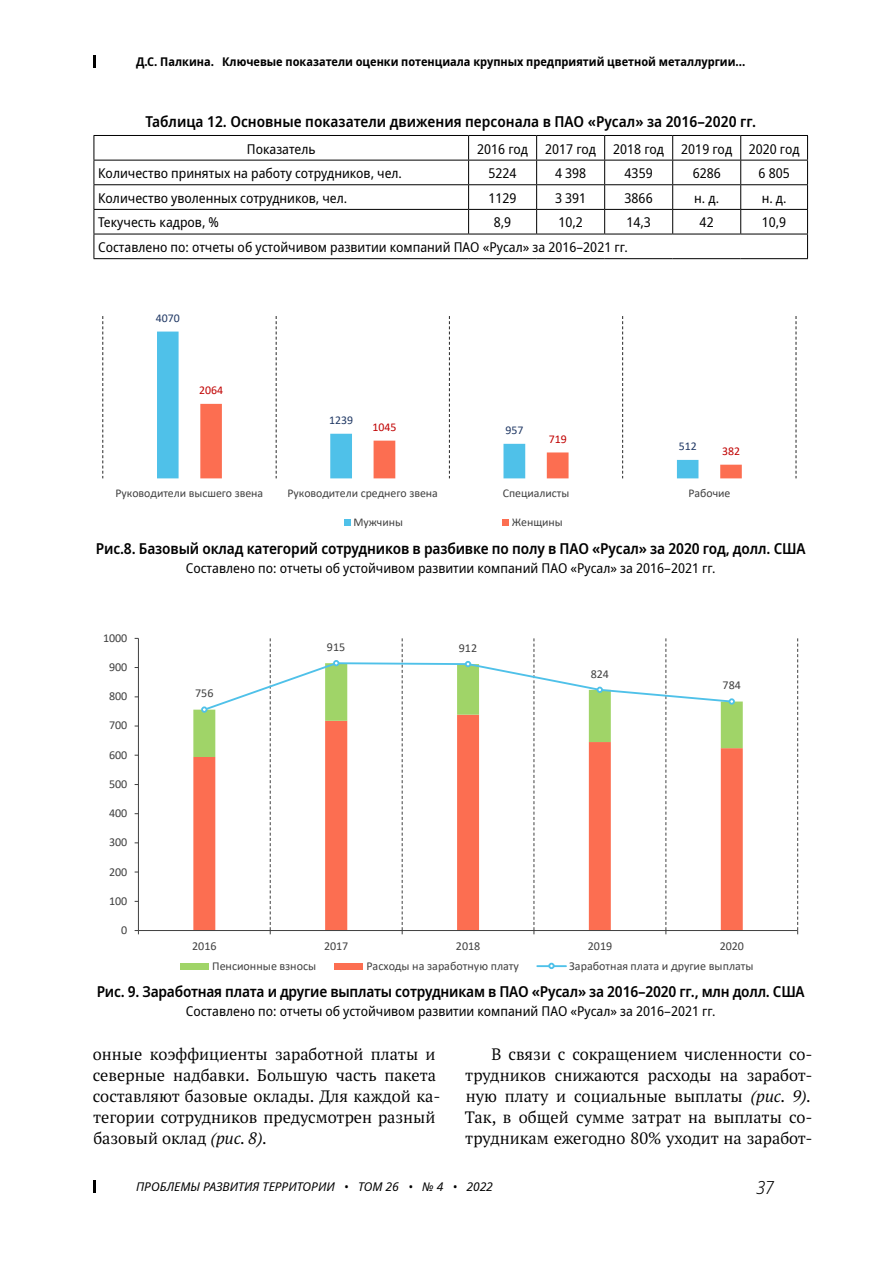
<style>
.page{position:relative;width:893px;height:1263px;background:#fff}
.page>*{position:absolute;margin:0;border:0;box-sizing:border-box;transform-origin:0 0}
.t1{font:italic 300 semi-condensed 18px "Noto Sans";color:#000}
.t2{font:16.5px/21px "PT Serif Pro";color:#000}
.t3{font:600 semi-condensed 15px "Noto Sans";letter-spacing:-.01em;color:#000}
.t4{font:semi-condensed 13.5px "Noto Sans";color:#000}
.t5{font:12.15px "Calibri";color:#404040}
.t6{font:12px "Calibri";color:#404040}
.t7{font:700 semi-condensed 12px "Noto Sans";color:#000}
.t8{font:italic 12px "Noto Sans";color:#000}
.t9{font:11.85px "Calibri";letter-spacing:-.005em;color:#404040}
.t10{font:11.85px "Calibri";color:#203864}
.t11{font:11.85px "Calibri";color:#c00000}
.s1{font-style:italic}
</style>
<div class="page">
<svg style="left:94px;top:1180px;width:2px;height:13px"></svg>
<svg style="left:94px;top:55px;width:2px;height:13px"></svg>
<hr style="left:94px;top:160px;width:375px;height:1px;background:#000">
<hr style="left:469px;top:160px;width:68px;height:1px;background:#000">
<hr style="left:537px;top:160px;width:68px;height:1px;background:#000">
<hr style="left:605px;top:160px;width:68px;height:1px;background:#000">
<hr style="left:673px;top:160px;width:68px;height:1px;background:#000">
<hr style="left:741px;top:160px;width:67px;height:1px;background:#000">
<hr style="left:94px;top:184px;width:375px;height:1px;background:#000">
<hr style="left:469px;top:184px;width:68px;height:1px;background:#000">
<hr style="left:537px;top:184px;width:68px;height:1px;background:#000">
<hr style="left:605px;top:184px;width:68px;height:1px;background:#000">
<hr style="left:673px;top:184px;width:68px;height:1px;background:#000">
<hr style="left:741px;top:184px;width:67px;height:1px;background:#000">
<hr style="left:94px;top:209px;width:375px;height:1px;background:#000">
<hr style="left:469px;top:209px;width:68px;height:1px;background:#000">
<svg style="left:468px;top:136px;width:1px;height:98px"></svg>
<hr style="left:537px;top:209px;width:68px;height:1px;background:#000">
<svg style="left:536px;top:136px;width:1px;height:98px"></svg>
<hr style="left:605px;top:209px;width:68px;height:1px;background:#000">
<svg style="left:604px;top:136px;width:1px;height:98px"></svg>
<hr style="left:673px;top:209px;width:68px;height:1px;background:#000">
<svg style="left:672px;top:136px;width:1px;height:98px"></svg>
<hr style="left:741px;top:209px;width:67px;height:1px;background:#000">
<svg style="left:740px;top:136px;width:1px;height:98px"></svg>
<hr style="left:94px;top:234px;width:375px;height:1px;background:#000">
<hr style="left:469px;top:234px;width:68px;height:1px;background:#000">
<hr style="left:537px;top:234px;width:68px;height:1px;background:#000">
<hr style="left:605px;top:234px;width:68px;height:1px;background:#000">
<hr style="left:673px;top:234px;width:68px;height:1px;background:#000">
<hr style="left:741px;top:234px;width:67px;height:1px;background:#000">
<hr style="left:94px;top:135px;width:375px;height:1px;background:#000">
<hr style="left:469px;top:135px;width:68px;height:1px;background:#000">
<hr style="left:537px;top:135px;width:68px;height:1px;background:#000">
<hr style="left:605px;top:135px;width:68px;height:1px;background:#000">
<hr style="left:673px;top:135px;width:68px;height:1px;background:#000">
<hr style="left:741px;top:135px;width:67px;height:1px;background:#000">
<svg style="left:94px;top:136px;width:1px;height:122px"></svg>
<svg style="left:807px;top:136px;width:1px;height:122px"></svg>
<hr style="left:94px;top:258px;width:375px;height:1px;background:#000">
<hr style="left:469px;top:258px;width:68px;height:1px;background:#000">
<hr style="left:537px;top:258px;width:68px;height:1px;background:#000">
<hr style="left:605px;top:258px;width:68px;height:1px;background:#000">
<hr style="left:673px;top:258px;width:68px;height:1px;background:#000">
<hr style="left:741px;top:258px;width:67px;height:1px;background:#000">
<svg style="left:102px;top:316px;width:1px;height:162px"></svg>
<svg style="left:796px;top:316px;width:1px;height:162px"></svg>
<div style="left:157px;top:332px;width:22px;height:146px;background:#4fc1e9"></div>
<svg style="left:200px;top:316px;width:542px;height:162px"></svg>
<div style="left:344px;top:519px;width:7px;height:6px;background:#4fc1e9"></div>
<div style="left:502px;top:519px;width:7px;height:6px;background:#fc6e51"></div>
<svg style="left:193px;top:757px;width:550px;height:173px;background:#fc7256"></svg>
<svg style="left:193px;top:699px;width:550px;height:58px"></svg>
<hr style="left:138px;top:638px;width:1px;height:292px;background:#404040">
<hr style="left:138px;top:930px;width:660px;height:1px;background:#404040">
<svg style="left:797px;top:638px;width:1px;height:296px"></svg>
<div style="left:201px;top:706px;width:6px;height:7px;border:2px solid #4fc1e9;border-radius:50%"></div>
<svg style="left:202px;top:638px;width:532px;height:296px"></svg>
<div style="left:729px;top:698px;width:6px;height:7px;border:2px solid #4fc1e9;border-radius:50%"></div>
<div style="left:180px;top:963px;width:29px;height:6px;background:#a0d468"></div>
<div style="left:334px;top:963px;width:29px;height:6px;background:#fc6e51"></div>
<hr style="left:537px;top:965px;width:29px;height:2px;background:#4fc1e9">
<div style="left:548px;top:963px;width:7px;height:6px;border:2px solid #4fc1e9;border-radius:50%"></div>
<p class="t7" style="left:136px;top:53px;width:611px">Д.С. Палкина. Ключевые показатели оценки потенциала крупных предприятий цветной металлургии...</p>
<p class="t3" style="left:145px;top:111px;width:612px">Таблица 12. Основные показатели движения персонала в ПАО «Русал» за 2016–2020 гг.</p>
<p class="t4" style="left:247px;top:139px;width:70px">Показатель</p>
<p class="t4" style="left:477px;top:139px;width:52px">2016 год</p>
<p class="t4" style="left:545px;top:139px;width:52px">2017 год</p>
<p class="t4" style="left:613px;top:139px;width:52px">2018 год</p>
<p class="t4" style="left:681px;top:139px;width:120px">2019 год 2020 год</p>
<p class="t4" style="left:98px;top:164px;width:305px">Количество принятых на работу сотрудников, чел.</p>
<p class="t4" style="left:489px;top:164px;width:30px">5224</p>
<p class="t4" style="left:555px;top:164px;width:33px">4 398</p>
<p class="t4" style="left:625px;top:164px;width:30px">4359</p>
<p class="t4" style="left:693px;top:164px;width:30px">6286</p>
<p class="t4" style="left:758px;top:164px;width:33px">6 805</p>
<p class="t4" style="left:98px;top:188px;width:251px">Количество уволенных сотрудников, чел.</p>
<p class="t4" style="left:488px;top:188px;width:30px">1129</p>
<p class="t4" style="left:555px;top:188px;width:33px">3 391</p>
<p class="t4" style="left:625px;top:188px;width:30px">3866</p>
<p class="t4" style="left:694px;top:188px;width:26px">н. д.</p>
<p class="t4" style="left:762px;top:188px;width:26px">н. д.</p>
<p class="t4" style="left:98px;top:213px;width:122px">Текучесть кадров, %</p>
<p class="t4" style="left:494px;top:213px;width:19px">8,9</p>
<p class="t4" style="left:558px;top:213px;width:26px">10,2</p>
<p class="t4" style="left:626px;top:213px;width:26px">14,3</p>
<p class="t4" style="left:700px;top:213px;width:16px">42</p>
<p class="t4" style="left:762px;top:213px;width:26px">10,9</p>
<p class="t4" style="left:98px;top:238px;width:531px">Составлено по: отчеты об устойчивом развитии компаний ПАО «Русал» за 2016–2021 гг.</p>
<p class="t10" style="left:156px;top:309px;width:26px">4070</p>
<p class="t11" style="left:199px;top:382px;width:26px">2064</p>
<p class="t10" style="left:329px;top:412px;width:26px">1239</p>
<p class="t11" style="left:372px;top:419px;width:26px">1045</p>
<p class="t10" style="left:505px;top:422px;width:20px">957</p>
<p class="t11" style="left:549px;top:430px;width:20px">719</p>
<p class="t10" style="left:679px;top:438px;width:20px">512</p>
<p class="t11" style="left:722px;top:443px;width:20px">382</p>
<p class="t9" style="left:115px;top:485px;width:149px">Руководители высшего звена</p>
<p class="t9" style="left:287px;top:485px;width:152px">Руководители среднего звена</p>
<p class="t9" style="left:503px;top:485px;width:68px">Специалисты</p>
<p class="t9" style="left:688px;top:485px;width:44px">Рабочие</p>
<p class="t9" style="left:353px;top:513px;width:51px">Мужчины</p>
<p class="t9" style="left:512px;top:513px;width:53px">Женщины</p>
<p class="t3" style="left:96px;top:538px;width:711px">Рис.8. Базовый оклад категорий сотрудников в разбивке по полу в ПАО «Русал» за 2020 год, долл. США</p>
<p class="t4" style="left:186px;top:559px;width:531px">Составлено по: отчеты об устойчивом развитии компаний ПАО «Русал» за 2016–2021 гг.</p>
<p class="t6" style="left:103px;top:629px;width:26px">1000</p>
<p class="t6" style="left:109px;top:659px;width:20px">900</p>
<p class="t6" style="left:109px;top:688px;width:20px">800</p>
<p class="t6" style="left:109px;top:717px;width:20px">700</p>
<p class="t6" style="left:109px;top:746px;width:20px">600</p>
<p class="t5" style="left:109px;top:775px;width:20px">500</p>
<p class="t6" style="left:109px;top:805px;width:20px">400</p>
<p class="t6" style="left:109px;top:834px;width:20px">300</p>
<p class="t6" style="left:109px;top:863px;width:20px">200</p>
<p class="t6" style="left:109px;top:892px;width:20px">100</p>
<p class="t6" style="left:121px;top:922px;width:8px">0</p>
<p class="t6" style="left:195px;top:685px;width:20px">756</p>
<p class="t6" style="left:327px;top:639px;width:20px">915</p>
<p class="t6" style="left:459px;top:639px;width:20px">912</p>
<p class="t6" style="left:591px;top:665px;width:20px">824</p>
<p class="t6" style="left:723px;top:677px;width:20px">784</p>
<p class="t6" style="left:192px;top:937px;width:26px">2016</p>
<p class="t6" style="left:324px;top:937px;width:26px">2017</p>
<p class="t6" style="left:456px;top:937px;width:26px">2018</p>
<p class="t6" style="left:588px;top:937px;width:26px">2019</p>
<p class="t6" style="left:720px;top:937px;width:26px">2020</p>
<p class="t6" style="left:212px;top:957px;width:105px">Пенсионные взносы</p>
<p class="t6" style="left:366px;top:957px;width:154px">Расходы на заработную плату</p>
<p class="t6" style="left:569px;top:957px;width:186px">Заработная плата и другие выплаты</p>
<p class="t3" style="left:97px;top:980px;width:709px">Рис. 9. Заработная плата и другие выплаты сотрудникам в ПАО «Русал» за 2016–2020 гг., млн долл. США</p>
<p class="t4" style="left:186px;top:1001px;width:531px">Составлено по: отчеты об устойчивом развитии компаний ПАО «Русал» за 2016–2021 гг.</p>
<p class="t2" style="left:93px;top:1043px;width:349px">онные коэффициенты заработной платы и северные надбавки. Большую часть пакета составляют базовые оклады. Для каждой ка&shy;тегории сотрудников предусмотрен разный базовый оклад <span class="s1">(рис. 8).</span></p>
<p class="t2" style="left:465px;top:1043px;width:349px;text-align:justify;text-indent:26px">В связи с сокращением численности со&shy;трудников снижаются расходы на заработ&shy;ную плату и социальные выплаты <span class="s1">(рис. 9).<br></span>Так, в общей сумме затрат на выплаты со&shy;трудникам ежегодно 80% уходит на заработ-</p>
<p class="t8" style="left:136px;top:1178px;width:359px">ПРОБЛЕМЫ РАЗВИТИЯ ТЕРРИТОРИИ • ТОМ 26 • № 4 • 2022</p>
<h1 class="t1" style="left:756px;top:1175px;width:19px">37</h1>
</div>
